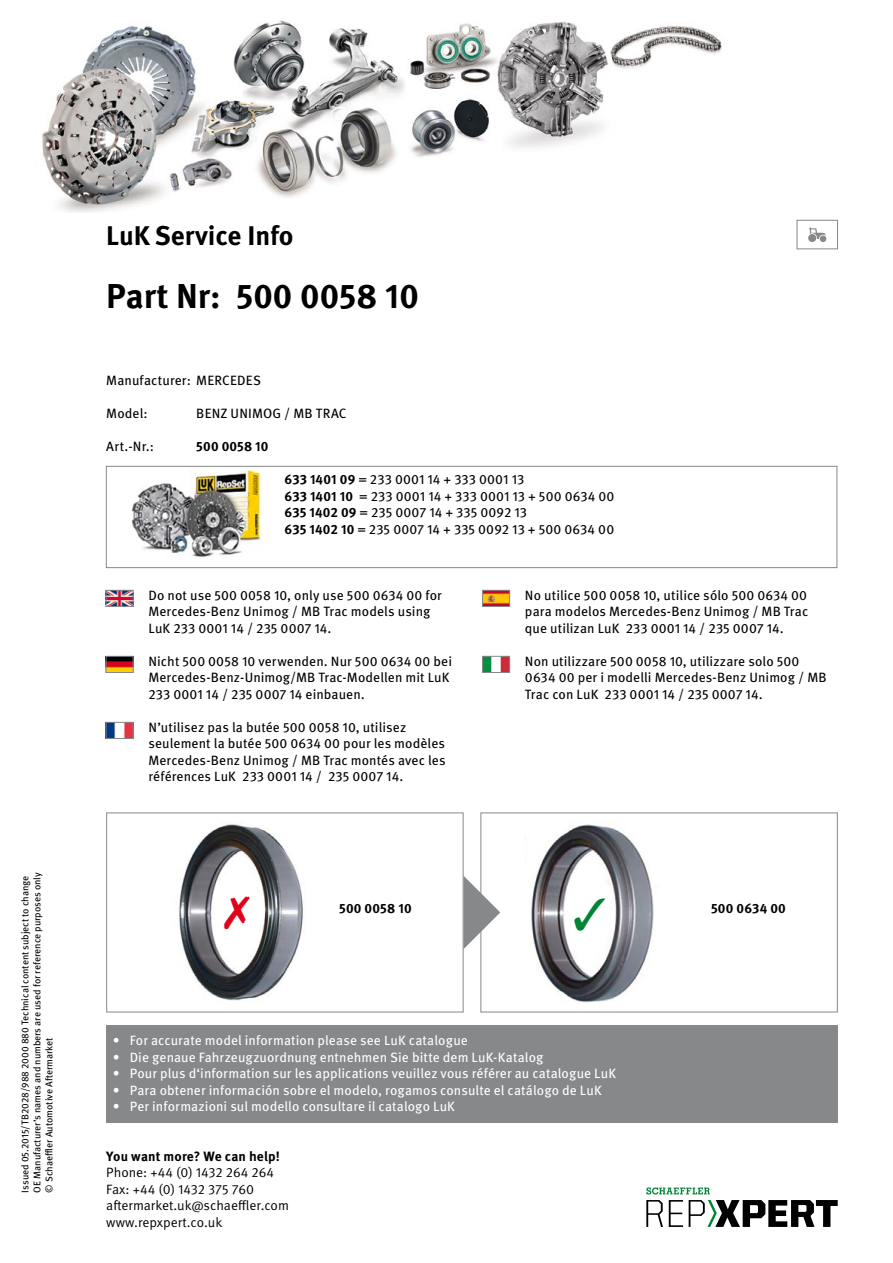
<style>
.page{position:relative;width:893px;height:1263px;background:#fff}
.page>*{position:absolute;margin:0;border:0;box-sizing:border-box;transform-origin:0 0}
.t1{font:700 34.5px "Meta OT";color:#000}
.t2{font:700 27px "Meta OT";color:#000}
.t3{font:13.5px/16.5px "Meta OT";letter-spacing:.01em;color:#000}
.t4{font:13.5px "Meta OT";letter-spacing:.005em;color:#fff}
.t5{font:13.5px/16.5px "Meta OT Norm";color:#000}
.t6{font:700 13.5px "Meta OT";letter-spacing:.01em;color:#000}
.t7{font:9.75px/12px "Meta OT";color:#000}
.s1{font-weight:700}
.s2{color:#008436}
</style>
<div class="page">
<div style="left:106px;top:1025px;width:732px;height:98px;background:#87888a"></div>
<img style="left:131px;top:469px;width:132px;height:88px">
<div style="left:106px;top:466px;width:731px;height:102px;border:1px solid #87888a"></div>
<img style="left:108px;top:592px;width:23px;height:13px">
<div style="left:106px;top:590px;width:27px;height:17px;border:1px solid #87888a"></div>
<img style="left:108px;top:658px;width:23px;height:13px">
<div style="left:106px;top:656px;width:27px;height:17px;border:1px solid #87888a"></div>
<img style="left:108px;top:724px;width:23px;height:13px">
<div style="left:106px;top:722px;width:27px;height:17px;border:1px solid #87888a"></div>
<img style="left:484px;top:592px;width:24px;height:13px">
<div style="left:482px;top:590px;width:28px;height:17px;border:1px solid #87888a"></div>
<img style="left:484px;top:658px;width:24px;height:13px">
<div style="left:482px;top:656px;width:28px;height:17px;border:1px solid #87888a"></div>
<div style="left:106px;top:812px;width:357px;height:200px;border:1px solid #87888a"></div>
<svg style="left:463px;top:876px;width:37px;height:73px"></svg>
<div style="left:480px;top:812px;width:358px;height:200px;border:1px solid #87888a"></div>
<img style="left:531px;top:824px;width:123px;height:178px">
<img style="left:179px;top:824px;width:124px;height:177px">
<div style="left:797px;top:220px;width:41px;height:29px;border:1px solid #87888a"></div>
<svg style="left:809px;top:227px;width:17px;height:15px"></svg>
<img style="left:42px;top:20px;width:680px;height:193px">
<svg style="left:646px;top:1200px;width:17px;height:27px"></svg>
<svg style="left:669px;top:1200px;width:14px;height:27px"></svg>
<svg style="left:689px;top:1200px;width:149px;height:27px"></svg>
<svg style="left:646px;top:1187px;width:64px;height:7px"></svg>
<svg style="left:224px;top:896px;width:26px;height:33px"></svg>
<p class="t7" style="left:19px;top:1192px;width:322px;rotate:-90deg">Issued 05.2015/TB2028/988 2000 880 Technical content subject to change<br>OE Manufacturer’s names and numbers are used for reference purposes only © Schaeffler Automotive Aftermarket</p>
<h2 class="t2" style="left:106px;top:218px;width:189px">LuK Service Info</h2>
<h1 class="t1" style="left:106px;top:275px;width:314px">Part Nr: 500 0058 10</h1>
<p class="t3" style="left:106px;top:373px;width:156px">Manufacturer: MERCEDES</p>
<p class="t3" style="left:106px;top:405px;width:43px">Model:</p>
<p class="t3" style="left:196px;top:405px;width:152px">BENZ UNIMOG / MB TRAC</p>
<p class="t3" style="left:106px;top:438px;width:49px">Art.-Nr.:</p>
<p class="t6" style="left:196px;top:438px;width:74px">500 0058 10</p>
<p class="t3" style="left:285px;top:472px;width:331px"><span class="s1">633 1401 09</span> = 233 0001 14 + 333 0001 13<br><span class="s1">633 1401 10</span> = 233 0001 14 + 333 0001 13 + 500 0634 00<br><span class="s1">635 1402 09</span> = 235 0007 14 + 335 0092 13<br><span class="s1">635 1402 10</span> = 235 0007 14 + 335 0092 13 + 500 0634 00</p>
<p class="t3" style="left:148px;top:587px;width:295px">Do not use 500 0058 10, only use 500 0634 00 for<br>Mercedes-Benz Unimog / MB Trac models using<br>LuK 233 0001 14 / 235 0007 14.</p>
<p class="t3" style="left:148px;top:653px;width:305px">Nicht 500 0058 10 verwenden. Nur 500 0634 00 bei<br>Mercedes-Benz-Unimog/MB Trac-Modellen mit LuK<br>233 0001 14 / 235 0007 14 einbauen.</p>
<p class="t3" style="left:148px;top:719px;width:299px">N’utilisez pas la butée 500 0058 10, utilisez seulement la butée 500 0634 00 pour les modèles Mercedes-Benz Unimog / MB Trac montés avec les références LuK 233 0001 14 / 235 0007 14.</p>
<p class="t3" style="left:525px;top:587px;width:285px;text-align:justify">No utilice 500 0058 10, utilice sólo 500 0634 00 para modelos Mercedes-Benz Unimog / MB Trac que utilizan LuK 233 0001 14 / 235 0007 14.</p>
<p class="t3" style="left:525px;top:653px;width:303px">Non utilizzare 500 0058 10, utilizzare solo 500<br>0634 00 per i modelli Mercedes-Benz Unimog / MB<br>Trac con LuK 233 0001 14 / 235 0007 14.</p>
<p class="t6" style="left:339px;top:900px;width:74px">500 0058 10</p>
<p class="t6" style="left:573px;top:900px;width:214px"><span class="s2">✓</span> 500 0634 00</p>
<p class="t4" style="left:113px;top:1032px;width:357px">• For accurate model information please see LuK catalogue</p>
<p class="t4" style="left:113px;top:1049px;width:432px">• Die genaue Fahrzeugzuordnung entnehmen Sie bitte dem LuK-Katalog</p>
<p class="t4" style="left:113px;top:1065px;width:505px">• Pour plus d‘information sur les applications veuillez vous référer au catalogue LuK</p>
<p class="t4" style="left:113px;top:1082px;width:491px">• Para obtener información sobre el modelo, rogamos consulte el catálogo de LuK</p>
<p class="t4" style="left:113px;top:1098px;width:344px">• Per informazioni sul modello consultare il catalogo LuK</p>
<p class="t6" style="left:106px;top:1148px;width:175px">You want more? We can help!</p>
<p class="t5" style="left:106px;top:1165px;width:184px">Phone: +44 (0) 1432 264 264<br>Fax: +44 (0) 1432 375 760 aftermarket.uk@schaeffler.com www.repxpert.co.uk</p>
</div>
